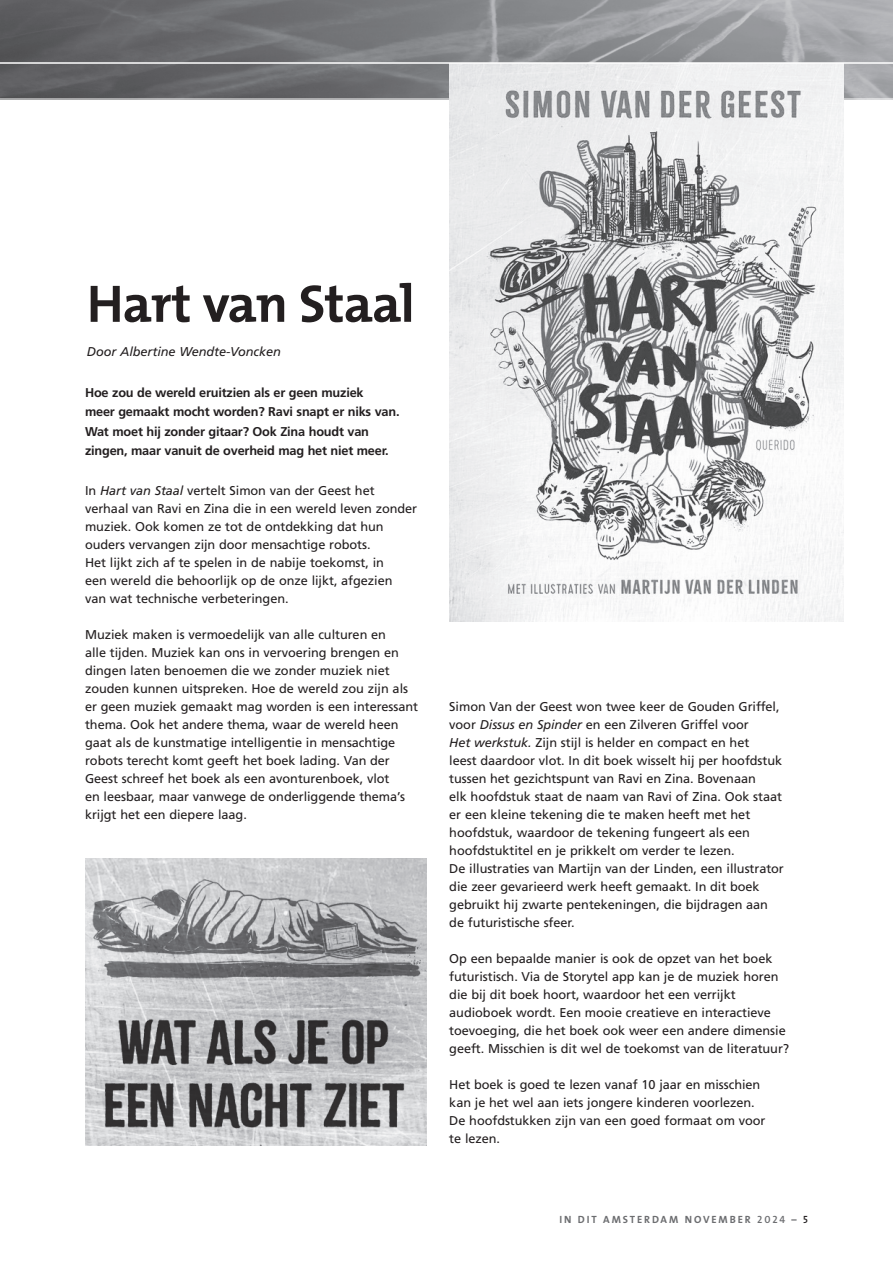
<style>
.page{position:relative;width:893px;height:1263px;background:#fff}
.page>*{position:absolute;margin:0;border:0;box-sizing:border-box;transform-origin:0 0}
.t1{font:700 53.25px "The Mix";letter-spacing:-.02em;color:#231f20}
.t2{font:12.75px/18px "Frutiger";letter-spacing:-.005em;color:#231f20}
.t3{font:700 12.75px/19.5px "Frutiger";letter-spacing:-.015em;color:#231f20}
.t4{font:italic 12.75px "Frutiger";letter-spacing:-.005em;color:#231f20}
.t5{font:700 10.5px "The Mix";letter-spacing:.18em;color:#6c6d70}
.s1{font-style:italic}
.s2{font-family:"The Mix Semi Bold Caps";font-weight:400}
.s3{font-family:"The Mix Semi Bold Caps";font-weight:400;color:#231f20}
</style>
<div class="page">
<img style="left:85px;top:858px;width:341px;height:287px">
<img style="left:0;top:0;width:893px;height:99px">
<img style="left:450px;top:64px;width:394px;height:557px">
<hr style="left:0;top:62px;width:893px;height:2px;background:#fff">
<h1 class="t1" style="left:87px;top:286px;width:329px">Hart van Staal</h1>
<p class="t4" style="left:87px;top:347px;width:195px">Door Albertine Wendte-Voncken</p>
<p class="t3" style="left:85px;top:383px;width:316px">Hoe zou de wereld eruitzien als er geen muziek<br>meer gemaakt mocht worden? Ravi snapt er niks van.<br>Wat moet hij zonder gitaar? Ook Zina houdt van zingen, maar vanuit de overheid mag het niet meer.</p>
<p class="t2" style="left:85px;top:483px;width:334px">In <span class="s1">Hart van Staal</span> vertelt Simon van der Geest het verhaal van Ravi en Zina die in een wereld leven zonder muziek. Ook komen ze tot de ontdekking dat hun ouders vervangen zijn door mensachtige robots.<br>Het lijkt zich af te spelen in de nabije toekomst, in<br>een wereld die behoorlijk op de onze lijkt, afgezien<br>van wat technische verbeteringen.</p>
<p class="t2" style="left:85px;top:627px;width:334px">Muziek maken is vermoedelijk van alle culturen en<br>alle tijden. Muziek kan ons in vervoering brengen en dingen laten benoemen die we zonder muziek niet zouden kunnen uitspreken. Hoe de wereld zou zijn als er geen muziek gemaakt mag worden is een interessant thema. Ook het andere thema, waar de wereld heen gaat als de kunstmatige intelligentie in mensachtige robots terecht komt geeft het boek lading. Van der Geest schreef het boek als een avonturenboek, vlot<br>en leesbaar, maar vanwege de onderliggende thema’s krijgt het een diepere laag.</p>
<p class="t2" style="left:449px;top:699px;width:336px">Simon Van der Geest won twee keer de Gouden Griffel, voor <span class="s1">Dissus en Spinder</span> en een Zilveren Griffel voor<br><span class="s1">Het werkstuk.</span> Zijn stijl is helder en compact en het<br>leest daardoor vlot. In dit boek wisselt hij per hoofdstuk tussen het gezichtspunt van Ravi en Zina. Bovenaan<br>elk hoofdstuk staat de naam van Ravi of Zina. Ook staat er een kleine tekening die te maken heeft met het hoofdstuk, waardoor de tekening fungeert als een hoofdstuktitel en je prikkelt om verder te lezen.<br>De illustraties van Martijn van der Linden, een illustrator die zeer gevarieerd werk heeft gemaakt. In dit boek gebruikt hij zwarte pentekeningen, die bijdragen aan de futuristische sfeer.</p>
<p class="t2" style="left:449px;top:951px;width:341px">Op een bepaalde manier is ook de opzet van het boek futuristisch. Via de Storytel app kan je de muziek horen die bij dit boek hoort, waardoor het een verrijkt audioboek wordt. Een mooie creatieve en interactieve toevoeging, die het boek ook weer een andere dimensie geeft. Misschien is dit wel de toekomst van de literatuur?</p>
<p class="t2" style="left:449px;top:1077px;width:318px">Het boek is goed te lezen vanaf 10 jaar en misschien kan je het wel aan iets jongere kinderen voorlezen.<br>De hoofdstukken zijn van een goed formaat om voor te lezen.</p>
<p class="t5" style="left:559px;top:1216px;width:250px">IN DIT AMSTERDAM NOVEMBER <span class="s2">2024</span> – <span class="s3">5</span></p>
</div>
